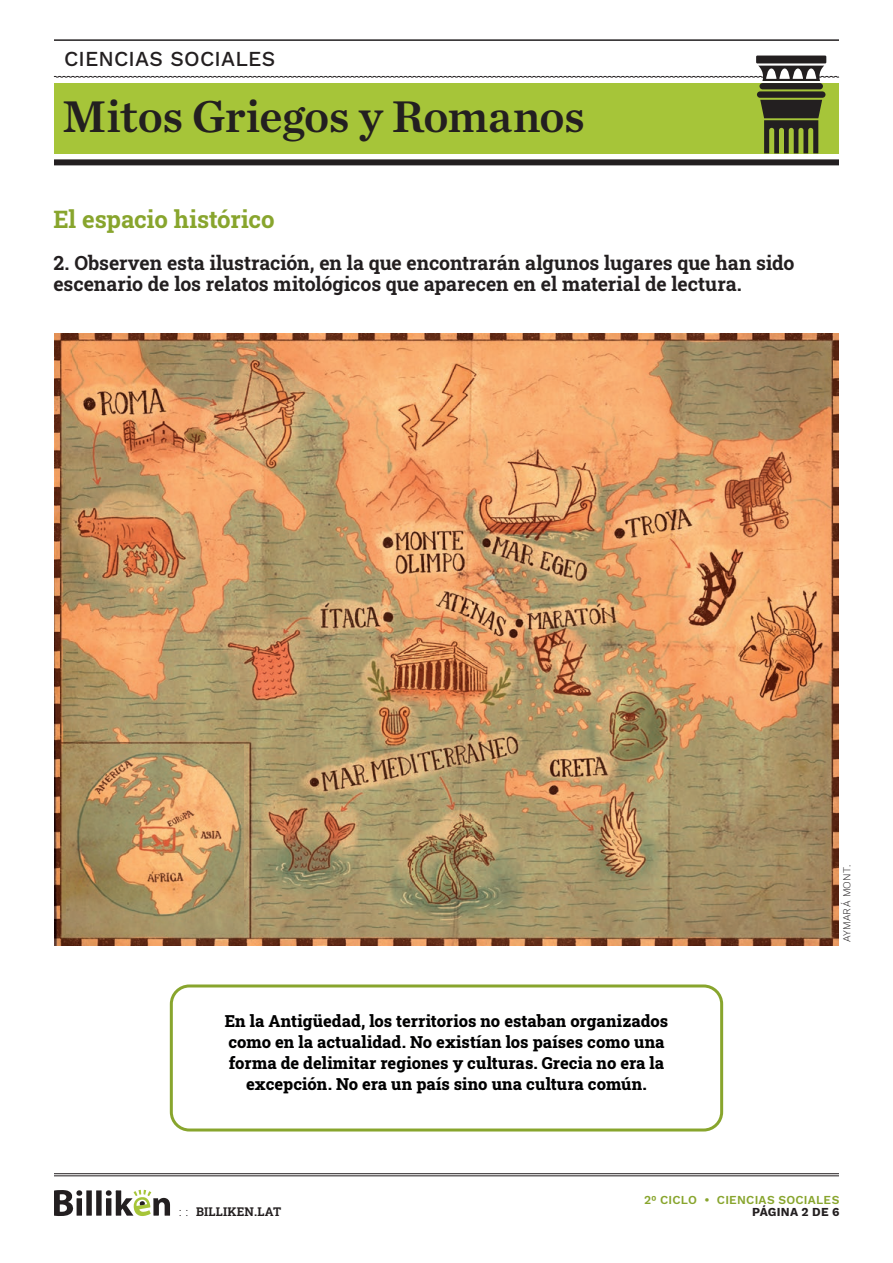
<style>
.page{position:relative;width:893px;height:1263px;background:#fff}
.page>*{position:absolute;margin:0;border:0;box-sizing:border-box;transform-origin:0 0}
.t1{font:46.5px "Chronicle Text G1 Semi";letter-spacing:-.01em;color:#231f20}
.SUBTITULO{font:700 24px "Roboto Slab";letter-spacing:-.005em;color:#88a52d}
.t2{font:21px "Work Sans";letter-spacing:.01em;color:#231f20}
._1_2_3{font:700 19.5px/21px "Roboto Slab";letter-spacing:-.005em;color:#231f20}
.TEXTO_BASE{font:800 16.5px/21px "Roboto Slab";color:#000001;text-align:center}
.t3{font:12px "Work Sans";letter-spacing:.02em;color:#88a52d}
.t4{font:700 12px "Roboto Slab";letter-spacing:.02em;color:#231f20}
.t5{font:12px "Work Sans";letter-spacing:.015em;color:#231f20}
.CRÉDITO_IMAGEN{font:300 10.5px "Work Sans";letter-spacing:.025em;color:#231f20}
.s1{font-family:"Work Sans";font-weight:300}
</style>
<div class="page">
<div style="left:54px;top:83px;width:785px;height:70px;background:#a6c539"></div>
<div style="left:54px;top:159px;width:785px;height:6px;background:#231f20"></div>
<hr style="left:54px;top:39px;width:785px;height:2px;background:#231f20">
<div style="left:756px;top:56px;width:70px;height:7px;background:#231f20"></div>
<div style="left:759px;top:83px;width:64px;height:6px;background:#231f20;border-radius:3px"></div>
<svg style="left:760px;top:100px;width:62px;height:53px"></svg>
<div style="left:757px;top:91px;width:68px;height:7px;background:#231f20;border-radius:3px"></div>
<svg style="left:54px;top:66px;width:785px;height:15px"></svg>
<img style="left:54px;top:333px;width:784px;height:612px">
<div style="left:170px;top:984px;width:553px;height:147px;border:3px solid #88a52d;border-radius:18px"></div>
<hr style="left:54px;top:1173px;width:785px;height:1px;background:#231f20">
<hr style="left:54px;top:1175px;width:785px;height:1px;background:#231f20">
<svg style="left:54px;top:1190px;width:116px;height:26px"></svg>
<img style="left:66px;top:744px;width:178px;height:189px">
<p class="t2" style="left:64px;top:43px;width:213px">CIENCIAS SOCIALES</p>
<h1 class="t1" style="left:62px;top:80px;width:524px">Mitos Griegos y Romanos</h1>
<p class="SUBTITULO" style="left:53px;top:203px;width:223px">El espacio histórico</p>
<p class="_1_2_3" style="left:53px;top:252px;width:743px">2. Observen esta ilustración, en la que encontrarán algunos lugares que han sido escenario de los relatos mitológicos que aparecen en el material de lectura.</p>
<p class="TEXTO_BASE" style="left:225px;top:1009px;width:445px">En la Antigüedad, los territorios no estaban organizados como en la actualidad. No existían los países como una forma de delimitar regiones y culturas. Grecia no era la excepción. No era un país sino una cultura común.</p>
<p class="CRÉDITO_IMAGEN" style="left:839px;top:942px;width:79px;rotate:-90deg">AYMARÁ MONT.</p>
<p class="t3" style="left:644px;top:1190px;width:197px">20 CICLO • CIENCIAS SOCIALES</p>
<p class="t4" style="left:179px;top:1203px;width:104px"><span class="s1">: :</span> BILLIKEN.LAT</p>
<p class="t5" style="left:752px;top:1202px;width:89px">PÁGINA 2 DE 6</p>
</div>
